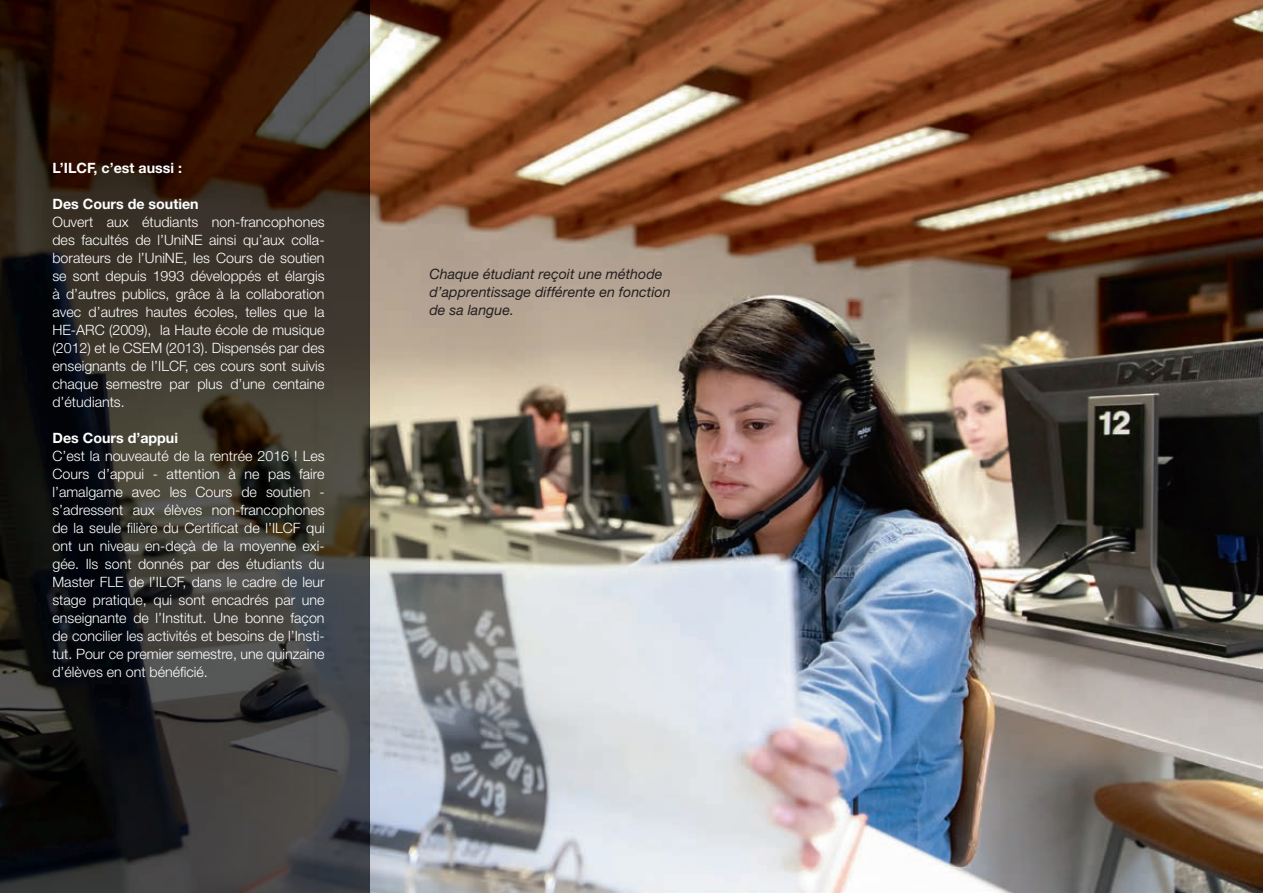
<style>
.page{position:relative;width:1263px;height:893px;background:#fff}
.page>*{position:absolute;margin:0;border:0;box-sizing:border-box;transform-origin:0 0}
.t1{font:300 14.25px/18px "Helvetica Neue";color:#fff;text-align:justify}
.t2{font:italic 14.25px/18px "Helvetica Neue";color:#231f20}
.t3{font:700 14.25px "Helvetica Neue";color:#fff}
</style>
<div class="page">
<img style="left:0;top:0;width:1263px;height:893px">
<p class="t3" style="left:52px;top:159px;width:131px">L’ILCF, c’est aussi :</p>
<p class="t3" style="left:52px;top:195px;width:148px">Des Cours de soutien</p>
<p class="t1" style="left:52px;top:212px;width:274px">Ouvert aux étudiants non-francophones des facultés de l’UniNE ainsi qu’aux colla&shy;borateurs de l’UniNE, les Cours de soutien se sont depuis 1993 développés et élargis à d’autres publics, grâce à la collaboration avec d’autres hautes écoles, telles que la HE-ARC (2009), la Haute école de musique (2012) et le CSEM (2013). Dispensés par des enseignants de l’ILCF, ces cours sont suivis chaque semestre par plus d’une centaine d’étudiants.</p>
<p class="t3" style="left:52px;top:429px;width:127px">Des Cours d’appui</p>
<p class="t1" style="left:52px;top:446px;width:274px">C’est la nouveauté de la rentrée 2016 ! Les Cours d’appui - attention à ne pas faire l’amalgame avec les Cours de soutien - s’adressent aux élèves non-francophones de la seule filière du Certificat de l’ILCF qui ont un niveau en-deçà de la moyenne exi&shy;gée. Ils sont donnés par des étudiants du Master FLE de l’ILCF, dans le cadre de leur stage pratique, qui sont encadrés par une enseignante de l’Institut. Une bonne façon de concilier les activités et besoins de l’Insti&shy;tut. Pour ce premier semestre, une quinzaine d’élèves en ont bénéficié.</p>
<p class="t2" style="left:429px;top:265px;width:243px">Chaque étudiant reçoit une méthode d’apprentissage différente en fonction de sa langue.</p>
</div>
